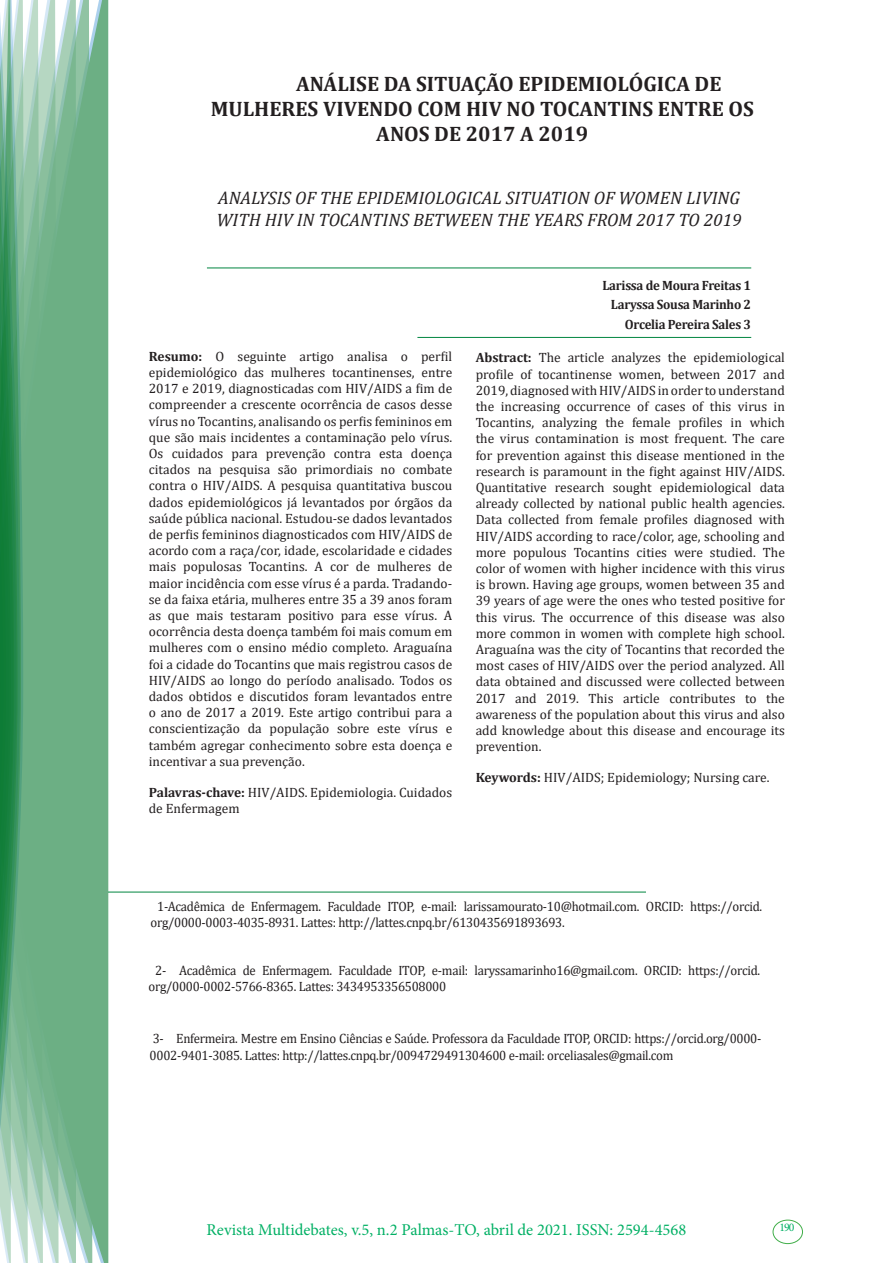
<style>
.page{position:relative;width:893px;height:1263px;background:#fff}
.page>*{position:absolute;margin:0;border:0;box-sizing:border-box;transform-origin:0 0}
.t1{font:700 21px "Cambria";color:#231f20}
.t2{font:italic 18px/21.6px "Cambria";color:#231f20}
.t3{font:16.5px "Minion Pro";color:#00b064}
.Sem_Espaçamento{font:13.5px/16.2px "Cambria";color:#231f20;text-align:justify}
.Currículo{font:13.5px/16.2px "Cambria";letter-spacing:-.02em;color:#231f20;scale:.95 1}
.Autores{font:700 13.5px "Cambria";letter-spacing:-.02em;color:#231f20;scale:.95 1}
.t4{font:11.7px "Minion Pro";color:#00b064}
.s1{font-weight:700}
</style>
<div class="page">
<svg style="left:95px;top:0;width:16px;height:1263px;background:#85bd9a"></svg>
<svg style="left:79px;top:0;width:16px;height:1263px;background:#71b289"></svg>
<svg style="left:62px;top:0;width:17px;height:1263px;background:#75b48c"></svg>
<svg style="left:45px;top:0;width:17px;height:1263px;background:#7cb792"></svg>
<svg style="left:30px;top:0;width:15px;height:1263px;background:#80ba96"></svg>
<svg style="left:0;top:0;width:30px;height:1263px;background:#61a97f"></svg>
<div style="left:772px;top:1219px;width:31px;height:25px;border:1px solid #40ae49;border-radius:50%"></div>
<hr style="left:108px;top:892px;width:538px;height:1px;background:#008540">
<hr style="left:207px;top:268px;width:544px;height:1px;background:#008540">
<hr style="left:417px;top:337px;width:334px;height:1px;background:#008540">
<p class="t1" style="left:296px;top:69px;width:427px">ANÁLISE DA SITUAÇÃO EPIDEMIOLÓGICA DE</p>
<p class="t1" style="left:211px;top:94px;width:544px">MULHERES VIVENDO COM HIV NO TOCANTINS ENTRE OS</p>
<p class="t1" style="left:376px;top:119px;width:213px">ANOS DE 2017 A 2019</p>
<p class="t2" style="left:216px;top:186px;width:527px">ANALYSIS OF THE EPIDEMIOLOGICAL SITUATION OF WOMEN LIVING<br>WITH HIV IN TOCANTINS BETWEEN THE YEARS FROM 2017 TO 2019</p>
<p class="Sem_Espaçamento" style="left:149px;top:348px;width:305px"><span class="s1">Resumo:</span> O seguinte artigo analisa o perfil epidemiológico das mulheres tocantinenses, entre 2017 e 2019, diagnosticadas com HIV/AIDS a fim de compreender a crescente ocorrência de casos desse vírus no Tocantins, analisando os perfis femininos em que são mais incidentes a contaminação pelo vírus.<br>Os cuidados para prevenção contra esta doença citados na pesquisa são primordiais no combate contra o HIV/AIDS. A pesquisa quantitativa buscou dados epidemiológicos já levantados por órgãos da saúde pública nacional. Estudou-se dados levantados de perfis femininos diagnosticados com HIV/AIDS de acordo com a raça/cor, idade, escolaridade e cidades mais populosas Tocantins. A cor de mulheres de maior incidência com esse vírus é a parda. Tradando&shy;se da faixa etária, mulheres entre 35 a 39 anos foram as que mais testaram positivo para esse vírus. A ocorrência desta doença também foi mais comum em mulheres com o ensino médio completo. Araguaína foi a cidade do Tocantins que mais registrou casos de HIV/AIDS ao longo do período analisado. Todos os dados obtidos e discutidos foram levantados entre o ano de 2017 a 2019. Este artigo contribui para a conscientização da população sobre este vírus e também agregar conhecimento sobre esta doença e incentivar a sua prevenção.</p>
<p class="Sem_Espaçamento" style="left:149px;top:784px;width:305px"><span class="s1">Palavras-chave:</span> HIV/AIDS. Epidemiologia. Cuidados de Enfermagem</p>
<p class="Autores" style="left:602px;top:276px;width:158px">Larissa de Moura Freitas 1</p>
<p class="Autores" style="left:611px;top:295px;width:149px">Laryssa Sousa Marinho 2</p>
<p class="Autores" style="left:625px;top:315px;width:134px">Orcelia Pereira Sales 3</p>
<p class="Sem_Espaçamento" style="left:476px;top:350px;width:311px"><span class="s1">Abstract:</span> The article analyzes the epidemiological profile of tocantinense women, between 2017 and 2019, diagnosed with HIV/AIDS in order to understand the increasing occurrence of cases of this virus in Tocantins, analyzing the female profiles in which the virus contamination is most frequent. The care for prevention against this disease mentioned in the research is paramount in the fight against HIV/AIDS.<br>Quantitative research sought epidemiological data already collected by national public health agencies.<br>Data collected from female profiles diagnosed with HIV/AIDS according to race/color, age, schooling and more populous Tocantins cities were studied. The color of women with higher incidence with this virus is brown. Having age groups, women between 35 and 39 years of age were the ones who tested positive for this virus. The occurrence of this disease was also more common in women with complete high school.<br>Araguaína was the city of Tocantins that recorded the most cases of HIV/AIDS over the period analyzed. All data obtained and discussed were collected between 2017 and 2019. This article contributes to the awareness of the population about this virus and also add knowledge about this disease and encourage its prevention.</p>
<p class="Sem_Espaçamento" style="left:476px;top:770px;width:295px"><span class="s1">Keywords:</span> HIV/AIDS; Epidemiology; Nursing care.</p>
<p class="Currículo" style="left:151px;top:898px;width:645px;text-indent:7px">1-Acadêmica de Enfermagem. Faculdade ITOP, e-mail: larissamourato-10@hotmail.com. ORCID: https://orcid. org/0000-0003-4035-8931. Lattes: http://lattes.cnpq.br/6130435691893693.</p>
<p class="Currículo" style="left:149px;top:962px;width:645px;text-indent:7px">2- Acadêmica de Enfermagem. Faculdade ITOP, e-mail: laryssamarinho16@gmail.com. ORCID: https://orcid. org/0000-0002-5766-8365. Lattes: 3434953356508000</p>
<p class="Currículo" style="left:150px;top:1030px;width:645px">3- Enfermeira. Mestre em Ensino Ciências e Saúde. Professora da Faculdade ITOP, ORCID: https://orcid.org/0000-<br>0002-9401-3085. Lattes: http://lattes.cnpq.br/0094729491304600 e-mail: orceliasales@gmail.com</p>
<p class="t3" style="left:207px;top:1218px;width:481px">Revista Multidebates, v.5, n.2 Palmas-TO, abril de 2021. ISSN: 2594-4568</p>
<p class="t4" style="left:779px;top:1219px;width:16px">190</p>
</div>
